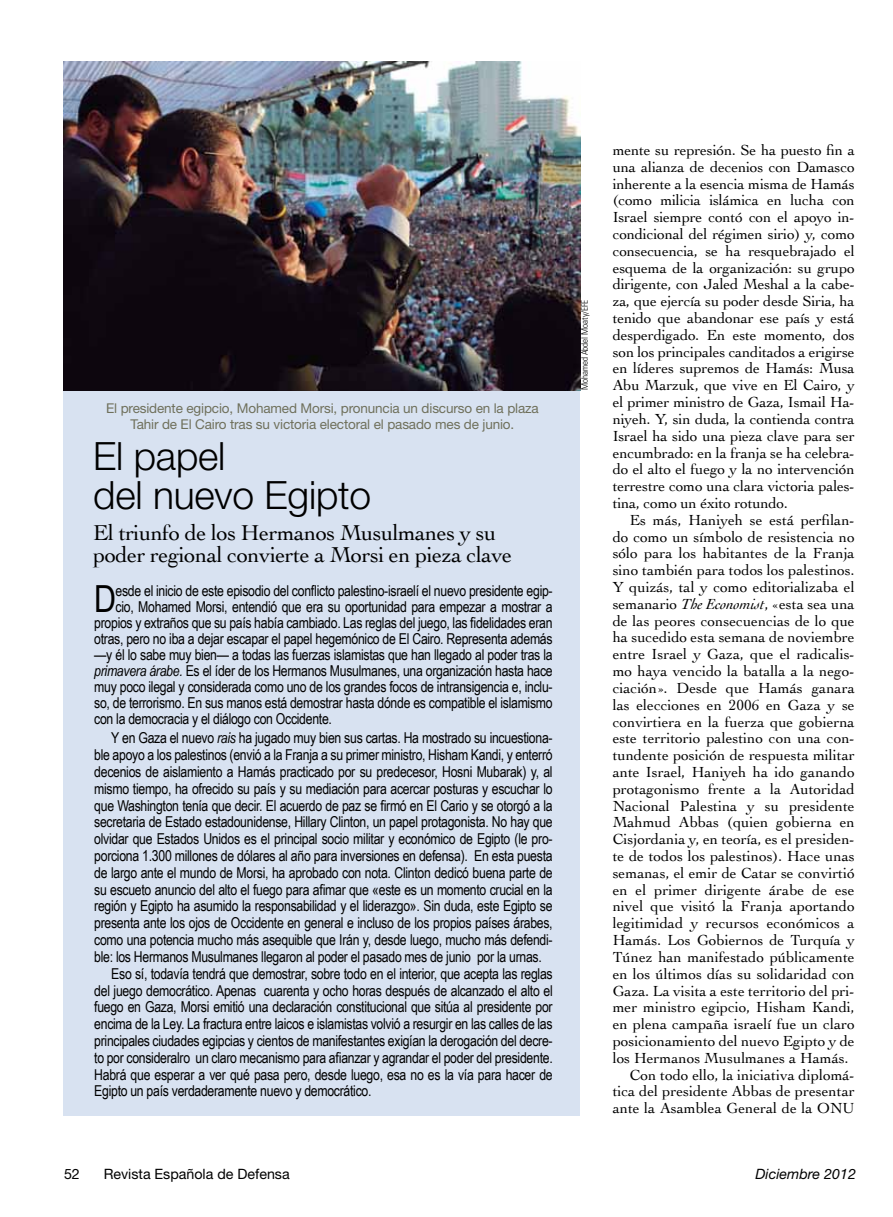
<style>
.page{position:relative;width:893px;height:1217px;background:#fff}
.page>*{position:absolute;margin:0;border:0;box-sizing:border-box;transform-origin:0 0}
.t1{font:300 39px/39px "Helvetica Neue";color:#000}
.t2{font:37.35px "Arial Narrow";color:#000}
.t3{font:22.5px/22.5px "Cochin";letter-spacing:-.02em;color:#000}
.t4{font:15.3px/16.8px "Cochin";color:#000;text-align:justify}
.t5{font:15px "Arial Narrow";letter-spacing:-.02em;color:#000}
.t6{font:14.25px "Helvetica Neue";color:#000}
.t7{font:italic 14.25px "Helvetica Neue";color:#000}
.t8{font:13.5px/15.8px "Helvetica Neue";letter-spacing:-.01em;color:#6f705b;text-align:center}
.t9{font:300 condensed 9px "Univers";letter-spacing:-.005em;color:#000}
.s1{font-style:italic}
</style>
<div class="page">
<div style="left:64px;top:319px;width:516px;height:796px;background:#d8e2f1"></div>
<img style="left:64px;top:61px;width:516px;height:329px">
<p class="t8" style="left:106px;top:400px;width:434px">El presidente egipcio, Mohamed Morsi, pronuncia un discurso en la plaza<br>Tahir de El Cairo tras su victoria electoral el pasado mes de junio.</p>
<h1 class="t1" style="left:93px;top:435px;width:280px">El papel<br>del nuevo Egipto</h1>
<h3 class="t3" style="left:93px;top:520px;width:420px">El triunfo de los Hermanos Musulmanes y su poder regional convierte a Morsi en pieza clave</h3>
<h2 class="t2" style="left:94px;top:571px;width:24px">D</h2>
<p class="t5" style="left:116px;top:580px;width:439px">esde el inicio de este episodio del conflicto palestino-israelí el nuevo presidente egip-</p>
<p class="t5" style="left:116px;top:596px;width:439px">cio, Mohamed Morsi, entendió que era su oportunidad para empezar a mostrar a</p>
<p class="t5" style="left:94px;top:611px;width:460px">propios y extraños que su país había cambiado. Las reglas del juego, las fidelidades eran</p>
<p class="t5" style="left:94px;top:627px;width:460px">otras, pero no iba a dejar escapar el papel hegemónico de El Cairo. Representa además</p>
<p class="t5" style="left:94px;top:643px;width:460px">—y él lo sabe muy bien— a todas las fuerzas islamistas que han llegado al poder tras la</p>
<p class="t5" style="left:94px;top:659px;width:460px"><span class="s1">primavera árabe.</span> Es el íder de los Hermanos Musulmanes, una organización hasta hace</p>
<p class="t5" style="left:94px;top:675px;width:460px">muy poco ilegal y considerada como uno de los grandes focos de intransigencia e, inclu-</p>
<p class="t5" style="left:94px;top:691px;width:460px">so, de terrorismo. En sus manos está demostrar hasta dónde es compatible el islamismo</p>
<p class="t5" style="left:94px;top:707px;width:239px">con la democracia y el diálogo con Occidente.</p>
<p class="t5" style="left:111px;top:727px;width:443px">Y en Gaza el nuevo <span class="s1">rais</span> ha jugado muy bien sus cartas. Ha mostrado su incuestiona-</p>
<p class="t5" style="left:94px;top:743px;width:460px">ble apoyo a los palestinos (envió a la Franja a su primer ministro, Hisham Kandi, y enterró</p>
<p class="t5" style="left:94px;top:760px;width:460px">decenios de aislamiento a Hamás practicado por su predecesor, Hosni Mubarak) y, al</p>
<p class="t5" style="left:94px;top:777px;width:460px">mismo tiempo, ha ofrecido su país y su mediación para acercar posturas y escuchar lo</p>
<p class="t5" style="left:94px;top:794px;width:460px">que Washington tenía que decir. El acuerdo de paz se firmó en El Cario y se otorgó a la</p>
<p class="t5" style="left:94px;top:811px;width:460px">secretaria de Estado estadounidense, Hillary Clinton, un papel protagonista. No hay que</p>
<p class="t5" style="left:94px;top:827px;width:460px">olvidar que Estados Unidos es el principal socio militar y económico de Egipto (le pro-</p>
<p class="t5" style="left:94px;top:844px;width:460px">porciona 1.300 millones de dólares al año para inversiones en defensa). En esta puesta</p>
<p class="t5" style="left:94px;top:861px;width:460px">de largo ante el mundo de Morsi, ha aprobado con nota. Clinton dedicó buena parte de</p>
<p class="t5" style="left:94px;top:878px;width:460px">su escueto anuncio del alto el fuego para afimar que «este es un momento crucial en la</p>
<p class="t5" style="left:94px;top:895px;width:460px">región y Egipto ha asumido la responsabilidad y el liderazgo». Sin duda, este Egipto se</p>
<p class="t5" style="left:94px;top:911px;width:460px">presenta ante los ojos de Occidente en general e incluso de los propios países árabes,</p>
<p class="t5" style="left:94px;top:928px;width:460px">como una potencia mucho más asequible que Irán y, desde luego, mucho más defendi-</p>
<p class="t5" style="left:94px;top:945px;width:449px">ble: los Hermanos Musulmanes llegaron al poder el pasado mes de junio por la urnas.</p>
<p class="t5" style="left:111px;top:962px;width:443px">Eso sí, todavía tendrá que demostrar, sobre todo en el interior, que acepta las reglas</p>
<p class="t5" style="left:94px;top:979px;width:460px">del juego democrático. Apenas cuarenta y ocho horas después de alcanzado el alto el</p>
<p class="t5" style="left:94px;top:995px;width:460px">fuego en Gaza, Morsi emitió una declaración constitucional que sitúa al presidente por</p>
<p class="t5" style="left:94px;top:1012px;width:460px">encima de la Ley. La fractura entre laicos e islamistas volvió a resurgir en las calles de las</p>
<p class="t5" style="left:94px;top:1029px;width:460px">principales ciudades egipcias y cientos de manifestantes exigían la derogación del decre-</p>
<p class="t5" style="left:94px;top:1046px;width:460px">to por consideralro un claro mecanismo para afianzar y agrandar el poder del presidente.</p>
<p class="t5" style="left:94px;top:1063px;width:460px">Habrá que esperar a ver qué pasa pero, desde luego, esa no es la vía para hacer de</p>
<p class="t5" style="left:94px;top:1079px;width:279px">Egipto un país verdaderamente nuevo y democrático.</p>
<p class="t9" style="left:579px;top:390px;width:92px;rotate:-90deg">Mohamed Abdel Moaty/EFE</p>
<p class="t4" style="left:613px;top:141px;width:244px">mente su represión. Se ha puesto fin a una alianza de decenios con Damasco inherente a la esencia misma de Hamás (como milicia islámica en lucha con Israel siempre contó con el apoyo in&shy;condicional del régimen sirio) y, como consecuencia, se ha resquebrajado el esquema de la organización: su grupo dirigente, con Jaled Meshal a la cabe&shy;za, que ejercía su poder desde Siria, ha tenido que abandonar ese país y está desperdigado. En este momento, dos son los principales canditados a erigirse en líderes supremos de Hamás: Musa Abu Marzuk, que vive en El Cairo, y el primer ministro de Gaza, Ismail Ha&shy;niyeh. Y, sin duda, la contienda contra Israel ha sido una pieza clave para ser encumbrado: en la franja se ha celebra&shy;do el alto el fuego y la no intervención terrestre como una clara victoria pales&shy;tina, como un éxito rotundo.</p>
<p class="t4" style="left:630px;top:510px;width:226px">Es más, Haniyeh se está perfilan-</p>
<p class="t4" style="left:613px;top:527px;width:244px">do como un símbolo de resistencia no</p>
<p class="t4" style="left:613px;top:544px;width:244px">sólo para los habitantes de la Franja</p>
<p class="t4" style="left:613px;top:561px;width:243px">sino también para todos los palestinos.</p>
<p class="t4" style="left:613px;top:578px;width:243px">Y quizás, tal y como editorializaba el</p>
<p class="t4" style="left:613px;top:594px;width:244px">semanario <span class="s1">The Economist</span>, «esta sea una</p>
<p class="t4" style="left:613px;top:611px;width:243px">de las peores consecuencias de lo que</p>
<p class="t4" style="left:613px;top:628px;width:243px">ha sucedido esta semana de noviembre</p>
<p class="t4" style="left:613px;top:645px;width:244px">entre Israel y Gaza, que el radicalis-</p>
<p class="t4" style="left:613px;top:662px;width:243px">mo haya vencido la batalla a la nego-</p>
<p class="t4" style="left:613px;top:678px;width:244px">ciación». Desde que Hamás ganara</p>
<p class="t4" style="left:613px;top:695px;width:244px">las elecciones en 2006 en Gaza y se</p>
<p class="t4" style="left:613px;top:712px;width:243px">convirtiera en la fuerza que gobierna</p>
<p class="t4" style="left:613px;top:729px;width:243px">este territorio palestino con una con-</p>
<p class="t4" style="left:613px;top:746px;width:244px">tundente posición de respuesta militar</p>
<p class="t4" style="left:613px;top:762px;width:244px">ante Israel, Haniyeh ha ido ganando</p>
<p class="t4" style="left:613px;top:779px;width:244px">protagonismo frente a la Autoridad</p>
<p class="t4" style="left:613px;top:796px;width:243px">Nacional Palestina y su presidente</p>
<p class="t4" style="left:613px;top:813px;width:244px">Mahmud Abbas (quien gobierna en</p>
<p class="t4" style="left:613px;top:830px;width:243px">Cisjordania y, en teoría, es el presiden-</p>
<p class="t4" style="left:613px;top:846px;width:244px">te de todos los palestinos). Hace unas</p>
<p class="t4" style="left:613px;top:863px;width:244px">semanas, el emir de Catar se convirtió</p>
<p class="t4" style="left:613px;top:880px;width:243px">en el primer dirigente árabe de ese</p>
<p class="t4" style="left:613px;top:897px;width:244px">nivel que visitó la Franja aportando</p>
<p class="t4" style="left:613px;top:914px;width:244px">legitimidad y recursos económicos a</p>
<p class="t4" style="left:613px;top:930px;width:244px">Hamás. Los Gobiernos de Turquía y</p>
<p class="t4" style="left:613px;top:947px;width:244px">Túnez han manifestado públicamente</p>
<p class="t4" style="left:613px;top:964px;width:244px">en los últimos días su solidaridad con</p>
<p class="t4" style="left:613px;top:981px;width:243px">Gaza. La visita a este territorio del pri-</p>
<p class="t4" style="left:613px;top:998px;width:243px">mer ministro egipcio, Hisham Kandi,</p>
<p class="t4" style="left:613px;top:1014px;width:243px">en plena campaña israelí fue un claro</p>
<p class="t4" style="left:613px;top:1031px;width:243px">posicionamiento del nuevo Egipto y de</p>
<p class="t4" style="left:613px;top:1048px;width:237px">los Hermanos Musulmanes a Hamás.</p>
<p class="t4" style="left:630px;top:1065px;width:227px">Con todo ello, la iniciativa diplomá-</p>
<p class="t4" style="left:613px;top:1082px;width:243px">tica del presidente Abbas de presentar</p>
<p class="t4" style="left:613px;top:1098px;width:243px">ante la Asamblea General de la ONU</p>
<p class="t6" style="left:64px;top:1164px;width:17px">52</p>
<p class="t6" style="left:104px;top:1164px;width:188px">Revista Española de Defensa</p>
<p class="t7" style="left:755px;top:1164px;width:102px">Diciembre 2012</p>
</div>
